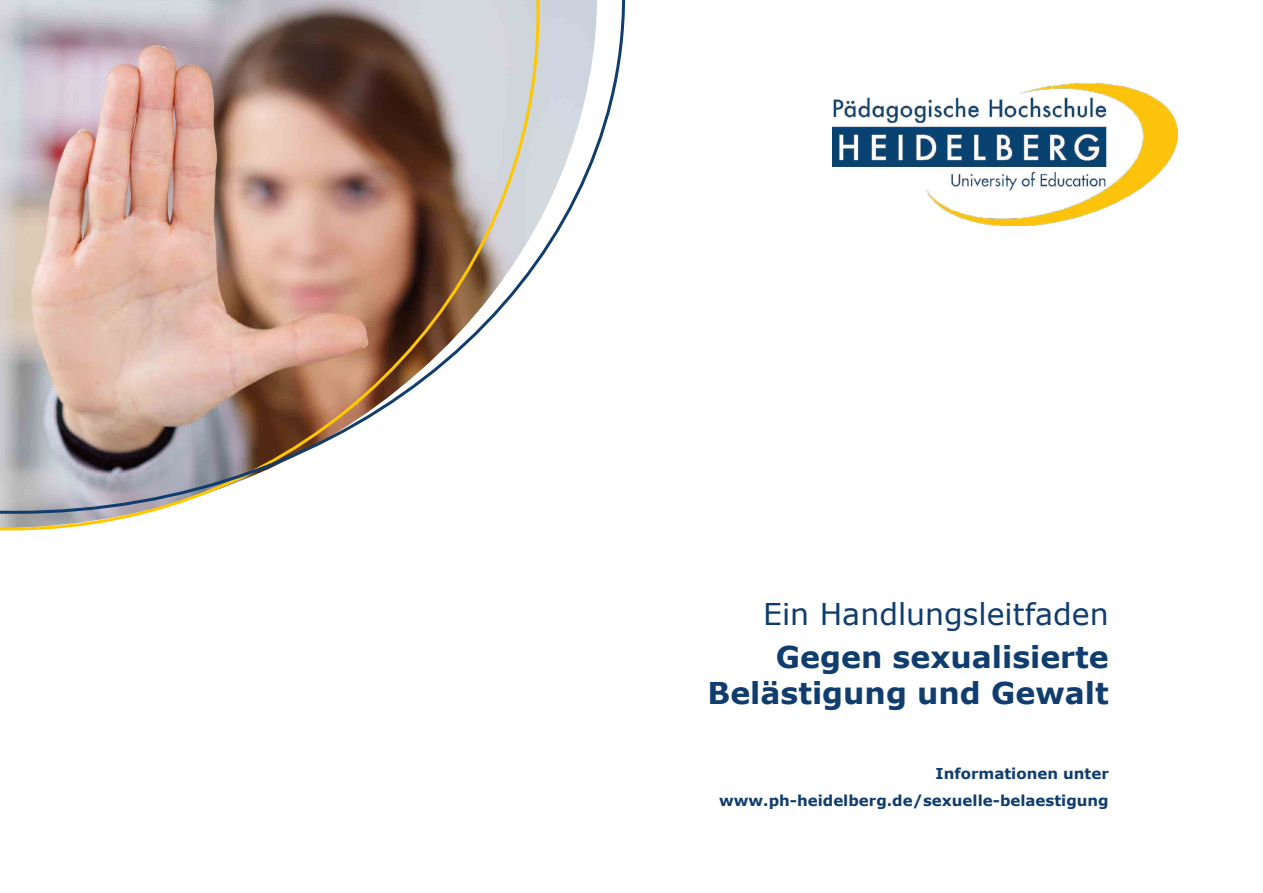
<style>
.page{position:relative;width:1263px;height:893px;background:#fff}
.page>*{position:absolute;margin:0;border:0;box-sizing:border-box;transform-origin:0 0}
.t1{font:700 30px/36px "Verdana";color:#103d6e;text-align:right}
.t2{font:30px "Verdana";color:#103d6e}
.t3{font:700 15px/27px "Verdana";color:#103d6e;text-align:right}
</style>
<div class="page">
<img style="left:832px;top:82px;width:346px;height:143px">
<svg style="left:0;top:514px;width:143px;height:16px"></svg>
<img style="left:0;top:0;width:625px;height:514px">
<h1 class="t2" style="left:763px;top:593px;width:347px">Ein Handlungsleitfaden</h1>
<h1 class="t1" style="left:707px;top:638px;width:403px">Gegen sexualisierte<br>Belästigung und Gewalt</h1>
<p class="t3" style="left:719px;top:760px;width:391px">Informationen unter www.ph-heidelberg.de/sexuelle-belaestigung</p>
</div>
